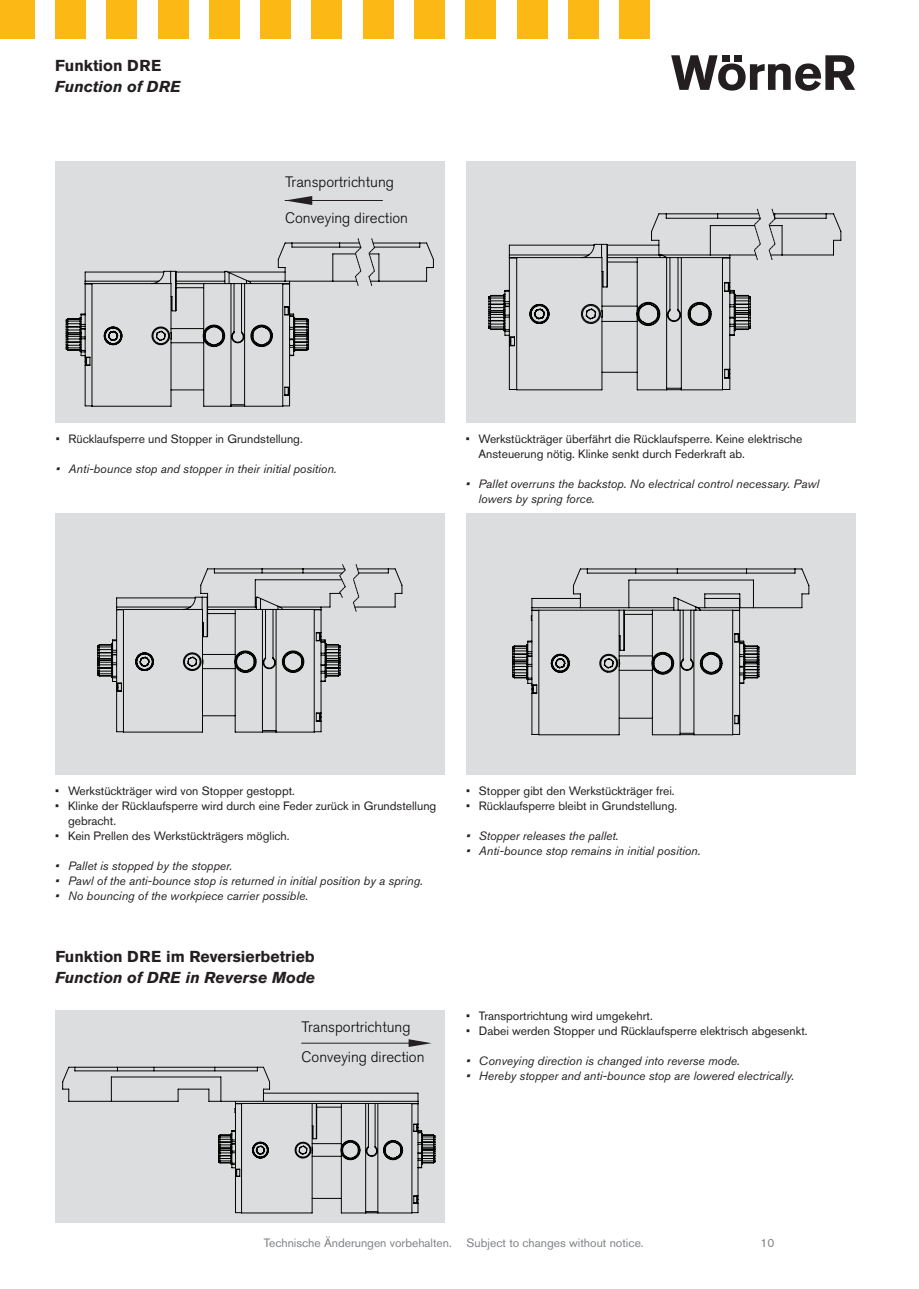
<style>
.page{position:relative;width:919px;height:1289px;background:#fff}
.page>*{position:absolute;margin:0;border:0;box-sizing:border-box;transform-origin:0 0}
.t1{font:700 15.75px "Akzidenz Grotesk BE";color:#231f20}
.t2{font:italic 700 15.75px "Akzidenz Grotesk BE";color:#231f20}
.t3{font:300 15px/30.3px "Akzidenz Grotesk BE";color:#040503}
.t4{font:12px/15px "Akzidenz Grotesk BE";color:#231f20}
.t5{font:italic 12px/15px "Akzidenz Grotesk BE";color:#231f20}
.t6{font:12px "Akzidenz Grotesk BE";color:#808285}
</style>
<div class="page">
<svg style="left:671px;top:55px;width:184px;height:36px"></svg>
<div style="left:0;top:0;width:34px;height:38px;background:#fcb814"></div>
<div style="left:55px;top:0;width:30px;height:38px;background:#fcb814"></div>
<div style="left:107px;top:0;width:30px;height:38px;background:#fcb814"></div>
<div style="left:158px;top:0;width:30px;height:38px;background:#fcb814"></div>
<div style="left:209px;top:0;width:30px;height:38px;background:#fcb814"></div>
<div style="left:260px;top:0;width:31px;height:38px;background:#fcb814"></div>
<div style="left:312px;top:0;width:30px;height:38px;background:#fcb814"></div>
<div style="left:363px;top:0;width:30px;height:38px;background:#fcb814"></div>
<div style="left:414px;top:0;width:30px;height:38px;background:#fcb814"></div>
<div style="left:466px;top:0;width:30px;height:38px;background:#fcb814"></div>
<div style="left:517px;top:0;width:30px;height:38px;background:#fcb814"></div>
<div style="left:568px;top:0;width:30px;height:38px;background:#fcb814"></div>
<div style="left:619px;top:0;width:31px;height:38px;background:#fcb814"></div>
<div style="left:466px;top:161px;width:389px;height:262px;background:#dcdddf"></div>
<svg style="left:488px;top:213px;width:353px;height:177px"></svg>
<div style="left:55px;top:161px;width:390px;height:262px;background:#dcdddf"></div>
<svg style="left:65px;top:242px;width:369px;height:165px"></svg>
<svg style="left:288px;top:196px;width:24px;height:9px"></svg>
<hr style="left:285px;top:200px;width:97px;height:1px;background:#231f20">
<div style="left:55px;top:513px;width:390px;height:262px;background:#dcdddf"></div>
<svg style="left:97px;top:568px;width:306px;height:164px"></svg>
<div style="left:466px;top:513px;width:389px;height:262px;background:#dcdddf"></div>
<svg style="left:512px;top:568px;width:297px;height:167px"></svg>
<div style="left:55px;top:1010px;width:390px;height:212px;background:#dcdddf"></div>
<svg style="left:62px;top:1066px;width:373px;height:147px"></svg>
<hr style="left:301px;top:1042px;width:115px;height:1px;background:#231f20">
<svg style="left:408px;top:1039px;width:23px;height:7px"></svg>
<h1 class="t1" style="left:55px;top:57px;width:107px">Funktion DRE</h1>
<h1 class="t2" style="left:55px;top:77px;width:127px">Function of DRE</h1>
<p class="t3" style="left:285px;top:167px;width:110px">Transportrichtung</p>
<p class="t3" style="left:285px;top:203px;width:124px">Conveying direction</p>
<p class="t4" style="left:56px;top:431px;width:248px">• Rücklaufsperre und Stopper in Grundstellung.</p>
<p class="t5" style="left:56px;top:461px;width:282px">• Anti-bounce stop and stopper in their initial position.</p>
<p class="t4" style="left:478px;top:431px;width:325px;text-indent:-13px">• Werkstückträger überfährt die Rücklaufsperre. Keine elektrische<br>Ansteuerung nötig. Klinke senkt durch Federkraft ab.</p>
<p class="t5" style="left:478px;top:476px;width:342px;text-indent:-13px">• Pallet overruns the backstop. No electrical control necessary. Pawl lowers by spring force.</p>
<p class="t4" style="left:55px;top:783px;width:241px">• Werkstückträger wird von Stopper gestoppt.</p>
<p class="t4" style="left:68px;top:798px;width:370px;text-indent:-13px">• Klinke der Rücklaufsperre wird durch eine Feder zurück in Grundstellung gebracht.</p>
<p class="t4" style="left:55px;top:828px;width:236px">• Kein Prellen des Werkstückträgers möglich.</p>
<p class="t5" style="left:55px;top:858px;width:178px">• Pallet is stopped by the stopper.</p>
<p class="t5" style="left:55px;top:873px;width:369px">• Pawl of the anti-bounce stop is returned in initial position by a spring.</p>
<p class="t5" style="left:55px;top:888px;width:254px">• No bouncing of the workpiece carrier possible.</p>
<h1 class="t1" style="left:55px;top:947px;width:261px">Funktion DRE im Reversierbetrieb</h1>
<h1 class="t2" style="left:55px;top:968px;width:261px">Function of DRE in Reverse Mode</h1>
<p class="t3" style="left:301px;top:1011px;width:124px">Transportrichtung<br>Conveying direction</p>
<p class="t4" style="left:466px;top:783px;width:210px">• Stopper gibt den Werkstückträger frei.</p>
<p class="t4" style="left:466px;top:798px;width:213px">• Rücklaufsperre bleibt in Grundstellung.</p>
<p class="t5" style="left:466px;top:828px;width:154px">• Stopper releases the pallet.</p>
<p class="t5" style="left:466px;top:843px;width:236px">• Anti-bounce stop remains in initial position.</p>
<p class="t4" style="left:466px;top:1008px;width:188px">• Transportrichtung wird umgekehrt.</p>
<p class="t4" style="left:466px;top:1023px;width:343px">• Dabei werden Stopper und Rücklaufsperre elektrisch abgesenkt.</p>
<p class="t5" style="left:466px;top:1053px;width:275px">• Conveying direction is changed into reverse mode.</p>
<p class="t5" style="left:466px;top:1068px;width:329px">• Hereby stopper and anti-bounce stop are lowered electrically.</p>
<p class="t6" style="left:264px;top:1235px;width:381px">Technische Änderungen vorbehalten. Subject to changes without notice.</p>
<p class="t6" style="left:760px;top:1235px;width:15px">10</p>
</div>
